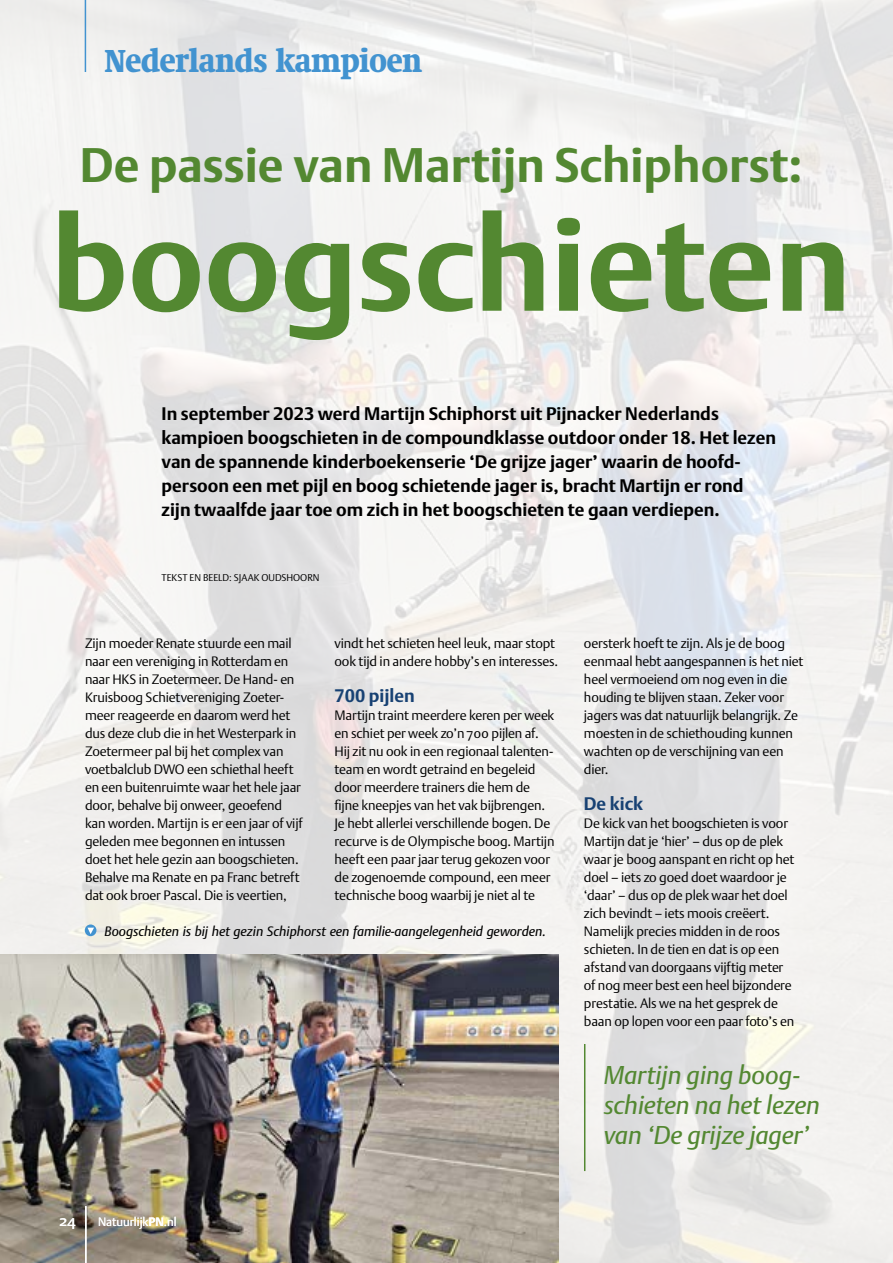
<style>
.page{position:relative;width:893px;height:1263px;background:#fff}
.page>*{position:absolute;margin:0;border:0;box-sizing:border-box;transform-origin:0 0}
.t1{font:700 129.6px "DTL Argo ST";color:#538831}
.t2{font:700 48px "DTL Argo ST";color:#538831}
.t3{font:33px "Swift Kompakt";letter-spacing:-.005em;color:#4293d0}
.t4{font:italic 25.5px/30px "DTL Argo ST";color:#538831}
.t5{font:700 18px/24px "DTL Argo T";color:#000}
.t6{font:700 18px "DTL Argo T";color:#174173}
.t7{font:15px "DTL Argo ST";color:#fff}
.t8{font:13.5px/18px "DTL Argo ST Light";letter-spacing:-.01em;color:#000}
.t9{font:italic 13.5px "DTL Argo T";color:#000}
.t10{font:12px "DTL Argo T Light";color:#fff}
.t11{font:9.75px "DTL Argo ST Light";color:#000}
.s1{font-family:"DTL Argo ST";font-weight:700}
.s2{font-family:"DTL Argo ST Light"}
</style>
<div class="page">
<img style="left:0;top:0;width:893px;height:1263px">
<img style="left:0;top:954px;width:558px;height:309px">
<hr style="left:85px;top:0;width:1px;height:72px;background:#4293d0">
<hr style="left:85px;top:1206px;width:2px;height:57px;background:#fff">
<hr style="left:584px;top:1044px;width:1px;height:127px;background:#538831">
<svg style="left:85px;top:924px;width:11px;height:12px"></svg>
<svg style="left:87px;top:928px;width:7px;height:6px"></svg>
<h3 class="t3" style="left:105px;top:43px;width:319px">Nederlands kampioen</h3>
<h2 class="t2" style="left:80px;top:136px;width:724px">De passie van Martijn Schiphorst:</h2>
<h1 class="t1" style="left:51px;top:188px;width:801px">boogschieten</h1>
<p class="t5" style="left:162px;top:402px;width:616px">In september 2023 werd Martijn Schiphorst uit Pijnacker Nederlands kampioen boogschieten in de compoundklasse outdoor onder 18. Het lezen van de spannende kinderboekenserie ‘De grijze jager’ waarin de hoofd&shy;persoon een met pijl en boog schietende jager is, bracht Martijn er rond zijn twaalfde jaar toe om zich in het boogschieten te gaan verdiepen.</p>
<p class="t11" style="left:162px;top:571px;width:160px">TEKST EN BEELD: SJAAK OUDSHOORN</p>
<p class="t8" style="left:85px;top:634px;width:219px">Zijn moeder Renate stuurde een mail naar een vereniging in Rotterdam en naar HKS in Zoetermeer. De Hand- en Kruisboog Schietvereniging Zoeter&shy;meer reageerde en daarom werd het dus deze club die in het Westerpark in Zoetermeer pal bij het complex van voetbalclub DWO een schiethal heeft en een buitenruimte waar het hele jaar door, behalve bij onweer, geoefend kan worden. Martijn is er een jaar of vijf geleden mee begonnen en intussen doet het hele gezin aan boogschieten.<br>Behalve ma Renate en pa Franc betreft dat ook broer Pascal. Die is veertien,</p>
<p class="t8" style="left:334px;top:634px;width:225px">vindt het schieten heel leuk, maar stopt ook tijd in andere hobby’s en interesses.</p>
<h3 class="t6" style="left:334px;top:685px;width:82px">700 pijlen</h3>
<p class="t8" style="left:334px;top:706px;width:222px">Martijn traint meerdere keren per week en schiet per week zo’n 700 pijlen af.<br>Hij zit nu ook in een regionaal talenten&shy;team en wordt getraind en begeleid door meerdere trainers die hem de fijne kneepjes van het vak bijbrengen.<br>Je hebt allerlei verschillende bogen. De recurve is de Olympische boog. Martijn heeft een paar jaar terug gekozen voor de zogenoemde compound, een meer technische boog waarbij je niet al te</p>
<p class="t9" style="left:105px;top:923px;width:443px">Boogschieten is bij het gezin Schiphorst een familie-aangelegenheid geworden.</p>
<p class="t8" style="left:584px;top:634px;width:221px">oersterk hoeft te zijn. Als je de boog eenmaal hebt aangespannen is het niet heel vermoeiend om nog even in die houding te blijven staan. Zeker voor jagers was dat natuurlijk belangrijk. Ze moesten in de schiethouding kunnen wachten op de verschijning van een dier.</p>
<h3 class="t6" style="left:584px;top:793px;width:61px">De kick</h3>
<p class="t8" style="left:584px;top:814px;width:212px">De kick van het boogschieten is voor Martijn dat je ‘hier’ – dus op de plek waar je boog aanspant en richt op het doel – iets zo goed doet waardoor je ‘daar’ – dus op de plek waar het doel zich bevindt – iets moois creëert.<br>Namelijk precies midden in de roos schieten. In de tien en dat is op een afstand van doorgaans vijftig meter of nog meer best een heel bijzondere prestatie. Als we na het gesprek de baan op lopen voor een paar foto’s en</p>
<h3 class="t4" style="left:604px;top:1059px;width:218px">Martijn ging boog&shy;schieten na het lezen van ‘De grijze jager’</h3>
<p class="t7" style="left:60px;top:1212px;width:18px">24</p>
<p class="t10" style="left:98px;top:1214px;width:80px">Natuurlijk<span class="s1">PN</span><span class="s2">.nl</span></p>
</div>
